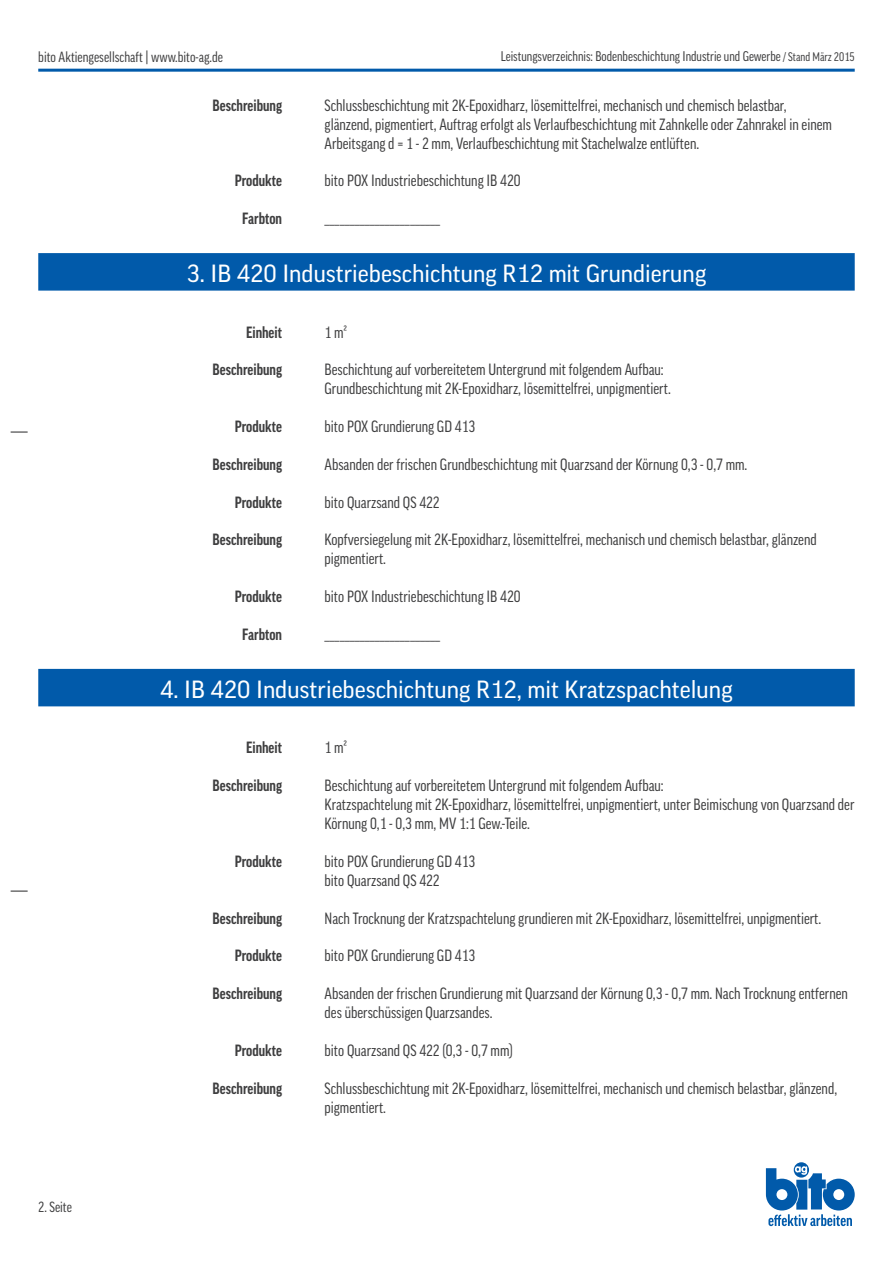
<style>
.page{position:relative;width:893px;height:1263px;background:#fff}
.page>*{position:absolute;margin:0;border:0;box-sizing:border-box;transform-origin:0 0}
.blauer_Balken{font:24px "Good Pro";color:#fff}
.Inhalt{font:condensed 15.75px/18.9px "Good Pro";color:#3e3e3f}
.Auflistung{font:700 condensed 15.75px "Good Pro";color:#3e3e3f}
.t1{font:condensed 14.25px "Good Pro";color:#3e3e3f}
.t2{font:condensed 13.5px "Good Pro";color:#3e3e3f}
.s1{font-size:12px}
</style>
<div class="page">
<hr style="left:38px;top:69px;width:817px;height:3px;background:#015aaa">
<svg style="left:11px;top:431px;width:17px;height:2px"></svg>
<svg style="left:11px;top:890px;width:17px;height:2px"></svg>
<svg style="left:794px;top:1162px;width:15px;height:15px"></svg>
<svg style="left:766px;top:1166px;width:89px;height:60px"></svg>
<div style="left:38px;top:253px;width:817px;height:38px;background:#015aaa"></div>
<div style="left:38px;top:669px;width:817px;height:37px;background:#015aaa"></div>
<p class="t1" style="left:38px;top:49px;width:186px">bito Aktiengesellschaft | www.bito-ag.de</p>
<p class="t2" style="left:501px;top:49px;width:355px">Leistungsverzeichnis: Bodenbeschichtung Industrie und Gewerbe <span class="s1">/ Stand März 2015</span></p>
<p class="Auflistung" style="left:213px;top:96px;width:71px">Beschreibung</p>
<p class="Auflistung" style="left:235px;top:172px;width:49px">Produkte</p>
<p class="Auflistung" style="left:242px;top:210px;width:41px">Farbton</p>
<p class="Inhalt" style="left:325px;top:96px;width:463px">Schlussbeschichtung mit 2K-Epoxidharz, lösemittelfrei, mechanisch und chemisch belastbar,</p>
<p class="Inhalt" style="left:325px;top:115px;width:509px">glänzend, pigmentiert, Auftrag erfolgt als Verlaufbeschichtung mit Zahnkelle oder Zahnrakel in einem<br>Arbeitsgang d = 1 - 2 mm, Verlaufbeschichtung mit Stachelwalze entlüften.</p>
<p class="Inhalt" style="left:325px;top:171px;width:198px">bito POX Industriebeschichtung IB 420</p>
<p class="Inhalt" style="left:325px;top:209px;width:117px">_______________________</p>
<p class="blauer_Balken" style="left:186px;top:260px;width:522px">3. IB 420 Industriebeschichtung R12 mit Grundierung</p>
<p class="Auflistung" style="left:246px;top:323px;width:38px">Einheit</p>
<p class="Auflistung" style="left:213px;top:361px;width:71px">Beschreibung</p>
<p class="Auflistung" style="left:235px;top:418px;width:49px">Produkte</p>
<p class="Auflistung" style="left:213px;top:455px;width:71px">Beschreibung</p>
<p class="Auflistung" style="left:235px;top:493px;width:49px">Produkte</p>
<p class="Auflistung" style="left:213px;top:531px;width:71px">Beschreibung</p>
<p class="Auflistung" style="left:235px;top:588px;width:49px">Produkte</p>
<p class="Auflistung" style="left:242px;top:625px;width:41px">Farbton</p>
<p class="Inhalt" style="left:325px;top:322px;width:24px">1 m²</p>
<p class="Inhalt" style="left:325px;top:360px;width:341px">Beschichtung auf vorbereitetem Untergrund mit folgendem Aufbau:</p>
<p class="Inhalt" style="left:325px;top:379px;width:348px">Grundbeschichtung mit 2K-Epoxidharz, lösemittelfrei, unpigmentiert.</p>
<p class="Inhalt" style="left:325px;top:417px;width:152px">bito POX Grundierung GD 413</p>
<p class="Inhalt" style="left:325px;top:455px;width:424px">Absanden der frischen Grundbeschichtung mit Quarzsand der Körnung 0,3 - 0,7 mm.</p>
<p class="Inhalt" style="left:325px;top:493px;width:117px">bito Quarzsand QS 422</p>
<p class="Inhalt" style="left:325px;top:530px;width:494px">Kopfversiegelung mit 2K-Epoxidharz, lösemittelfrei, mechanisch und chemisch belastbar, glänzend pigmentiert.</p>
<p class="Inhalt" style="left:325px;top:587px;width:198px">bito POX Industriebeschichtung IB 420</p>
<p class="Inhalt" style="left:325px;top:625px;width:117px">_______________________</p>
<p class="blauer_Balken" style="left:160px;top:676px;width:574px">4. IB 420 Industriebeschichtung R12, mit Kratzspachtelung</p>
<p class="t1" style="left:38px;top:1199px;width:35px">2. Seite</p>
<p class="Auflistung" style="left:246px;top:739px;width:38px">Einheit</p>
<p class="Auflistung" style="left:213px;top:777px;width:71px">Beschreibung</p>
<p class="Auflistung" style="left:235px;top:852px;width:49px">Produkte</p>
<p class="Auflistung" style="left:213px;top:909px;width:71px">Beschreibung</p>
<p class="Auflistung" style="left:235px;top:947px;width:49px">Produkte</p>
<p class="Auflistung" style="left:213px;top:985px;width:71px">Beschreibung</p>
<p class="Auflistung" style="left:235px;top:1041px;width:49px">Produkte</p>
<p class="Auflistung" style="left:213px;top:1079px;width:71px">Beschreibung</p>
<p class="Inhalt" style="left:325px;top:738px;width:24px">1 m²</p>
<p class="Inhalt" style="left:325px;top:776px;width:341px">Beschichtung auf vorbereitetem Untergrund mit folgendem Aufbau:</p>
<p class="Inhalt" style="left:325px;top:795px;width:531px">Kratzspachtelung mit 2K-Epoxidharz, lösemittelfrei, unpigmentiert, unter Beimischung von Quarzsand der</p>
<p class="Inhalt" style="left:325px;top:814px;width:207px">Körnung 0,1 - 0,3 mm, MV 1:1 Gew.-Teile.</p>
<p class="Inhalt" style="left:325px;top:852px;width:152px">bito POX Grundierung GD 413</p>
<p class="Inhalt" style="left:325px;top:871px;width:117px">bito Quarzsand QS 422</p>
<p class="Inhalt" style="left:325px;top:908px;width:498px">Nach Trocknung der Kratzspachtelung grundieren mit 2K-Epoxidharz, lösemittelfrei, unpigmentiert.</p>
<p class="Inhalt" style="left:325px;top:946px;width:152px">bito POX Grundierung GD 413</p>
<p class="Inhalt" style="left:325px;top:984px;width:525px">Absanden der frischen Grundierung mit Quarzsand der Körnung 0,3 - 0,7 mm. Nach Trocknung entfernen</p>
<p class="Inhalt" style="left:325px;top:1003px;width:169px">des überschüssigen Quarzsandes.</p>
<p class="Inhalt" style="left:325px;top:1041px;width:190px">bito Quarzsand QS 422 (0,3 - 0,7 mm)</p>
<p class="Inhalt" style="left:325px;top:1078px;width:514px">Schlussbeschichtung mit 2K-Epoxidharz, lösemittelfrei, mechanisch und chemisch belastbar, glänzend, pigmentiert.</p>
</div>
